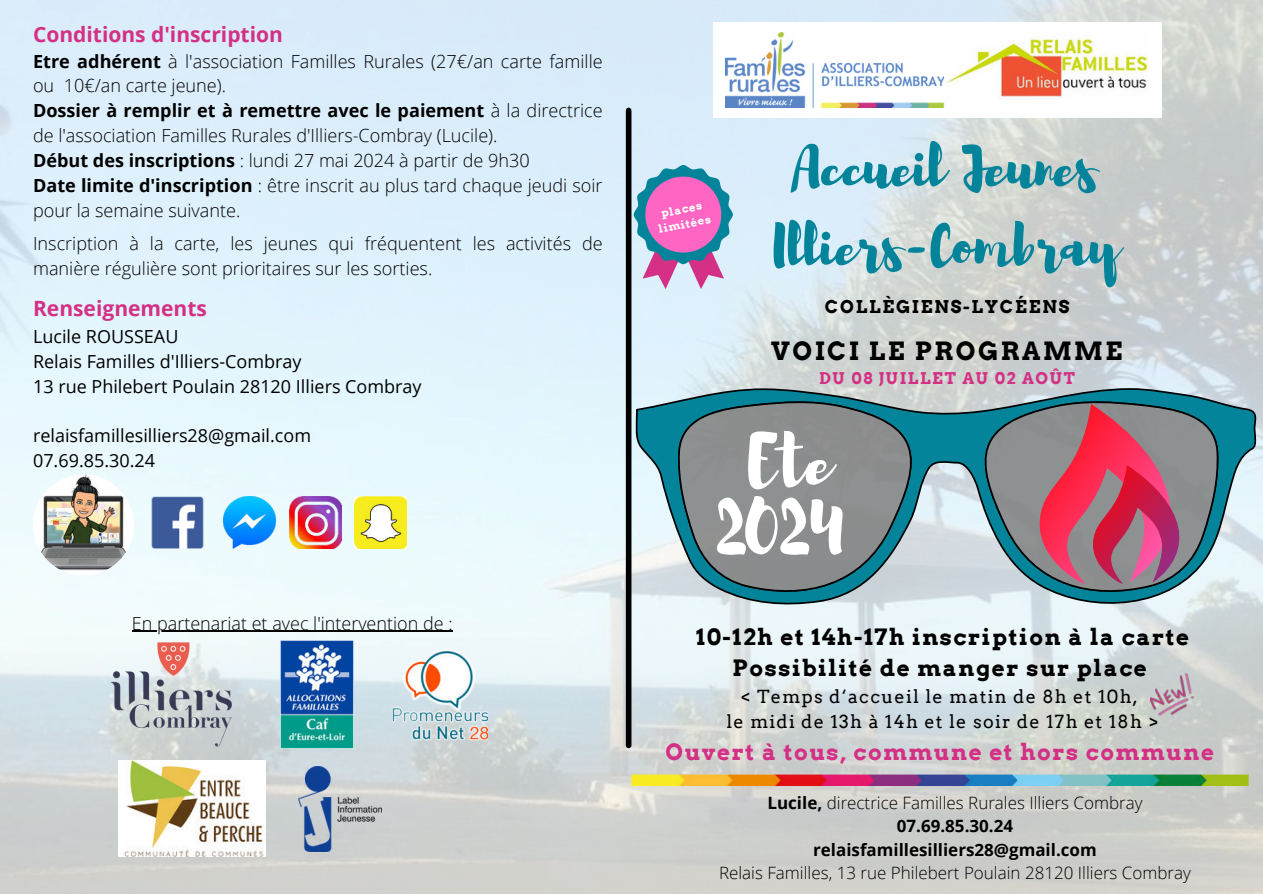
<style>
.page{position:relative;width:1263px;height:894px;background:#fff}
.page>*{position:absolute;margin:0;border:0;box-sizing:border-box;transform-origin:0 0}
.t1{font:68.4px/65.8px "Brusher";letter-spacing:-.01em;color:#fff;text-align:center}
.t2{font:56.7px/78.8px "Brusher";color:#04849b;text-align:center}
.t3{font:700 25.2px "Arvo";letter-spacing:.1em;color:#000}
.t4{font:700 22.5px/31.3px "Arvo";letter-spacing:.07em;color:#000;text-align:center}
.t5{font:700 22.5px "Arvo";letter-spacing:.07em;color:#d33086}
.t6{font:700 21px "Open Sans";color:#d33086}
.t7{font:300 18.15px/24.9px "Open Sans";color:#000}
.t8{font:18px/24.8px "Open Sans";color:#000}
.t9{font:18px/25.2px "Arvo";letter-spacing:.07em;color:#000;text-align:center}
.t10{font:300 18px "Open Sans";color:#000}
.t11{font:700 17.7px "Arvo";letter-spacing:.1em;color:#000}
.t12{font:700 16.95px/23.7px "Open Sans";color:#000;text-align:center}
.t13{font:300 16.95px "Open Sans";color:#000}
.t14{font:700 16.2px "Arvo";letter-spacing:.1em;color:#d33086}
.t15{font:700 11.1px/15.3px "Arvo";color:#fff;text-align:center}
.s1{font-weight:700}
.s2{font-weight:300}
</style>
<div class="page">
<img style="left:0;top:0;width:1263px;height:893px">
<div style="left:626px;top:110px;width:5px;height:635px;background:#000"></div>
<div style="left:713px;top:22px;width:448px;height:95px;background:#fff"></div>
<img style="left:725px;top:32px;width:219px;height:76px">
<img style="left:944px;top:37px;width:205px;height:62px">
<img style="left:631px;top:774px;width:617px;height:11px">
<img style="left:299px;top:765px;width:83px;height:86px">
<img style="left:281px;top:640px;width:73px;height:108px">
<img style="left:118px;top:760px;width:147px;height:96px">
<img style="left:393px;top:647px;width:95px;height:94px">
<img style="left:109px;top:640px;width:124px;height:108px">
<img style="left:147px;top:496px;width:60px;height:52px">
<img style="left:223px;top:496px;width:52px;height:52px">
<img style="left:289px;top:496px;width:53px;height:52px">
<img style="left:354px;top:496px;width:52px;height:52px">
<img style="left:33px;top:474px;width:101px;height:101px;border-radius:50%">
<hr style="left:132px;top:630px;width:321px;height:1px;background:#000">
<svg style="left:634px;top:388px;width:624px;height:227px;background:#a1c7d0"></svg>
<svg style="left:678px;top:400px;width:237px;height:196px;background:#798c90"></svg>
<svg style="left:981px;top:400px;width:238px;height:196px;background:#6d949c"></svg>
<svg style="left:1036px;top:404px;width:160px;height:180px;background:#ae6174"></svg>
<svg style="left:634px;top:165px;width:99px;height:124px;background:#b892c6"></svg>
<img style="left:1149px;top:670px;width:47px;height:47px">
<p class="t6" style="left:33px;top:19px;width:251px">Conditions d'inscription</p>
<p class="t7" style="left:33px;top:48px;width:571px"><span class="s1">Etre adhérent</span> à l'association Familles Rurales (27€/an carte famille ou 10€/an carte jeune).<br><span class="s1">Dossier à remplir et à remettre avec le paiement</span> à la directrice de l'association Familles Rurales d'Illiers-Combray (Lucile).<br><span class="s1">Début des inscriptions</span> : lundi 27 mai 2024 à partir de 9h30<br><span class="s1">Date limite d'inscription</span> : être inscrit au plus tard chaque jeudi soir pour la semaine suivante.</p>
<p class="t7" style="left:33px;top:230px;width:571px">Inscription à la carte, les jeunes qui fréquentent les activités de manière régulière sont prioritaires sur les sorties.</p>
<p class="t6" style="left:33px;top:294px;width:175px">Renseignements</p>
<p class="t8" style="left:33px;top:324px;width:390px">Lucile ROUSSEAU<br>Relais Familles d'Illiers-Combray<br>13 rue Philebert Poulain 28120 Illiers Combray</p>
<p class="t8" style="left:33px;top:423px;width:280px">relaisfamillesilliers28@gmail.com<br>07.69.85.30.24</p>
<p class="t10" style="left:132px;top:610px;width:322px">En partenariat et avec l'intervention de :</p>
<p class="t15" style="left:654px;top:207px;width:55px;rotate:-12deg">places limitées</p>
<h2 class="t2" style="left:774px;top:135px;width:347px">Accueil Jeunes<br>Illiers-Combray</h2>
<p class="t11" style="left:825px;top:296px;width:246px">COLLÈGIENS-LYCÉENS</p>
<h3 class="t3" style="left:771px;top:335px;width:353px">VOICI LE PROGRAMME</h3>
<p class="t14" style="left:819px;top:368px;width:257px">DU 08 JUILLET AU 02 AOÛT</p>
<h1 class="t1" style="left:713px;top:437px;width:131px">Ete<br>2024</h1>
<p class="t4" style="left:696px;top:620px;width:495px">10-12h et 14h-17h inscription à la carte<br>Possibilité de manger sur place</p>
<p class="t9" style="left:726px;top:683px;width:434px">&lt; Temps d‘accueil le matin de 8h et 10h,<br>le midi de 13h à 14h et le soir de 17h et 18h &gt;</p>
<p class="t5" style="left:665px;top:737px;width:550px">Ouvert à tous, commune et hors commune</p>
<p class="t12" style="left:767px;top:789px;width:376px">Lucile, <span class="s2">directrice Familles Rurales Illiers Combray<br></span>07.69.85.30.24 relaisfamillesilliers28@gmail.com</p>
<p class="t13" style="left:719px;top:861px;width:473px">Relais Familles, 13 rue Philebert Poulain 28120 Illiers Combray</p>
</div>
